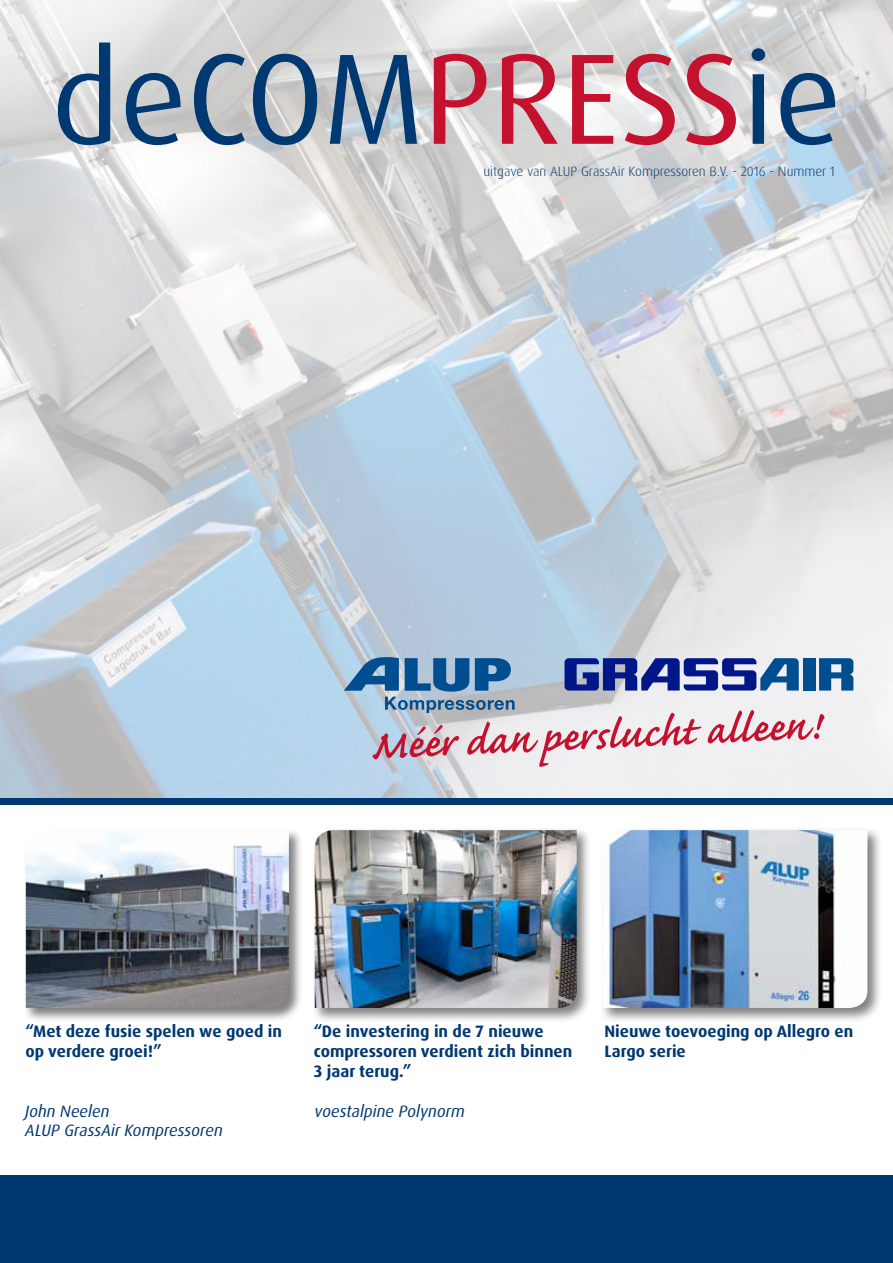
<style>
.page{position:relative;width:893px;height:1263px;background:#fff}
.page>*{position:absolute;margin:0;border:0;box-sizing:border-box;transform-origin:0 0}
.t1{font:129px "Dax Pro";color:#003871}
.t2{font:700 16.5px/19.8px "Dax Pro";color:#003871}
.t3{font:italic 16.5px/19.8px "Dax Pro";color:#003871}
.t4{font:300 13.5px "Dax Pro";color:#003871}
.s1{color:#c4112e}
</style>
<div class="page">
<img style="left:0;top:0;width:893px;height:798px">
<div style="left:0;top:798px;width:893px;height:7px;background:#003871"></div>
<div style="left:312px;top:827px;width:280px;height:196px;background:#000;opacity:.5"></div>
<img style="left:315px;top:830px;width:262px;height:178px">
<div style="left:600px;top:827px;width:282px;height:196px;background:#000;opacity:.5"></div>
<img style="left:603px;top:830px;width:264px;height:178px">
<div style="left:0;top:1176px;width:893px;height:87px;background:#003871"></div>
<div style="left:24px;top:828px;width:279px;height:194px;background:#000;opacity:.5"></div>
<img style="left:104px;top:830px;width:185px;height:178px">
<svg style="left:344px;top:657px;width:509px;height:110px"></svg>
<img style="left:0;top:520px;width:104px;height:502px">
<h1 class="t1" style="left:51px;top:16px;width:792px">deCOM<span class="s1">PRESS</span>ie</h1>
<p class="t4" style="left:484px;top:163px;width:353px">uitgave van ALUP GrassAir Kompressoren B.V. - 2016 - Nummer 1</p>
<p class="t2" style="left:26px;top:1022px;width:258px">“Met deze fusie spelen we goed in op verdere groei!”</p>
<p class="t2" style="left:314px;top:1022px;width:260px">“De investering in de 7 nieuwe compressoren verdient zich binnen<br>3 jaar terug.”</p>
<p class="t3" style="left:25px;top:1101px;width:199px">John Neelen<br>ALUP GrassAir Kompressoren</p>
<p class="t3" style="left:314px;top:1101px;width:152px">voestalpine Polynorm</p>
<p class="t2" style="left:604px;top:1022px;width:250px">Nieuwe toevoeging op Allegro en<br>Largo serie</p>
</div>
